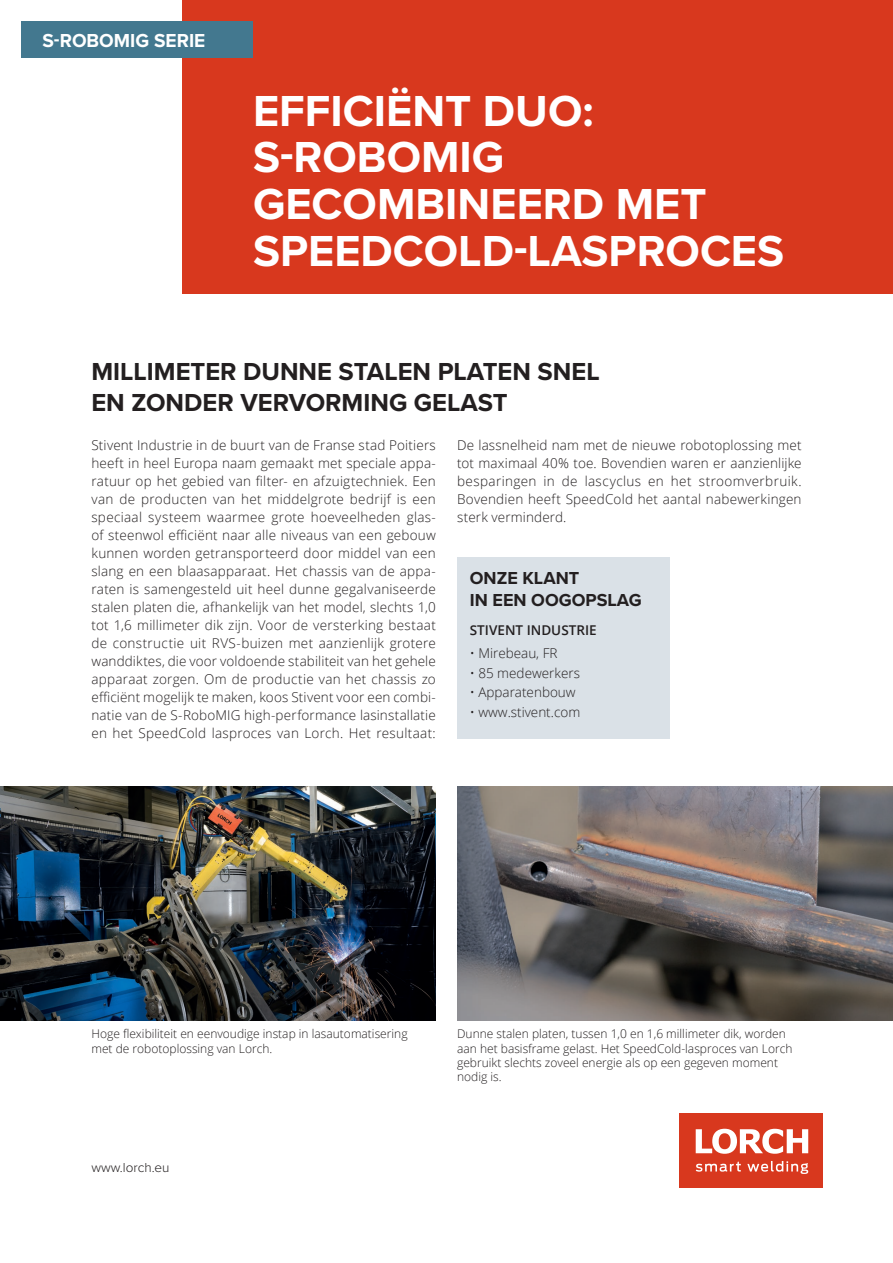
<style>
.page{position:relative;width:893px;height:1263px;background:#fff}
.page>*{position:absolute;margin:0;border:0;box-sizing:border-box;transform-origin:0 0}
.t1{font:700 45px/46.7px "Proxima Nova";color:#fff}
.t2{font:700 25.5px/30.6px "Proxima Nova";color:#231f20}
.t3{font:700 19.5px "Proxima Nova";color:#fff}
.t4{font:700 18px "Proxima Nova";color:#231f20}
.t5{font:300 13.5px/18px "Open Sans";letter-spacing:.01em;color:#231f20;text-align:justify}
.t6{font:600 13.5px "Open Sans";color:#231f20}
.t7{font:300 13.5px "Proxima Nova";color:#231f20}
.t8{font:300 12px/14.4px "Open Sans";color:#231f20}
</style>
<div class="page">
<img style="left:0;top:787px;width:436px;height:233px">
<div style="left:680px;top:1113px;width:143px;height:74px;background:#d8381e"></div>
<svg style="left:696px;top:1129px;width:112px;height:25px"></svg>
<svg style="left:696px;top:1161px;width:112px;height:13px"></svg>
<img style="left:457px;top:787px;width:436px;height:233px">
<div style="left:183px;top:0;width:710px;height:293px;background:#d8381e"></div>
<div style="left:457px;top:557px;width:213px;height:181px;background:#dae1e7"></div>
<div style="left:21px;top:21px;width:232px;height:36px;background:#43788f"></div>
<h3 class="t3" style="left:43px;top:26px;width:164px">S-ROBOMIG SERIE</h3>
<h1 class="t1" style="left:253px;top:86px;width:533px">EFFICIËNT DUO:<br>S-ROBOMIG<br>GECOMBINEERD MET<br>SPEEDCOLD-LASPROCES</h1>
<h2 class="t2" style="left:91px;top:356px;width:510px">MILLIMETER DUNNE STALEN PLATEN SNEL<br>EN ZONDER VERVORMING GELAST</h2>
<p class="t5" style="left:91px;top:436px;width:346px">Stivent Industrie in de buurt van de Franse stad Poitiers heeft in heel Europa naam gemaakt met speciale appa&shy;ratuur op het gebied van filter- en afzuigtechniek. Een van de producten van het middelgrote bedrijf is een speciaal systeem waarmee grote hoeveelheden glas&shy;of steenwol efficiënt naar alle niveaus van een gebouw kunnen worden getransporteerd door middel van een slang en een blaasapparaat. Het chassis van de appa&shy;raten is samengesteld uit heel dunne gegalvaniseerde stalen platen die, afhankelijk van het model, slechts 1,0 tot 1,6 millimeter dik zijn. Voor de versterking bestaat de constructie uit RVS-buizen met aanzienlijk grotere wanddiktes, die voor voldoende stabiliteit van het gehele apparaat zorgen. Om de productie van het chassis zo efficiënt mogelijk te maken, koos Stivent voor een combi&shy;natie van de S-RoboMIG high-performance lasinstallatie en het SpeedCold lasproces van Lorch. Het resultaat:</p>
<p class="t5" style="left:457px;top:436px;width:346px">De lassnelheid nam met de nieuwe robotoplossing met tot maximaal 40% toe. Bovendien waren er aanzienlijke besparingen in de lascyclus en het stroomverbruik.<br>Bovendien heeft SpeedCold het aantal nabewerkingen sterk verminderd.</p>
<h3 class="t4" style="left:470px;top:565px;width:13px">ONZE</h3>
<h3 class="t4" style="left:522px;top:565px;width:24px">KLANT</h3>
<h3 class="t4" style="left:470px;top:586px;width:35px">IN EEN</h3>
<h3 class="t4" style="left:531px;top:586px;width:14px">OOGOPSLAG</h3>
<p class="t6" style="left:470px;top:620px;width:128px">STIVENT I NDUSTRIE</p>
<p class="t5" style="left:470px;top:644px;width:89px">• Mirebeau, FR</p>
<p class="t5" style="left:470px;top:663px;width:112px">• 85 medewerkers</p>
<p class="t5" style="left:470px;top:683px;width:107px">• Apparatenbouw</p>
<p class="t5" style="left:470px;top:702px;width:112px">• www.stivent.com</p>
<p class="t8" style="left:91px;top:1026px;width:318px">Hoge flexibiliteit en eenvoudige instap in lasautomatisering met de robotoplossing van Lorch.</p>
<p class="t7" style="left:91px;top:1157px;width:80px">www.lorch.eu</p>
<p class="t8" style="left:457px;top:1026px;width:337px">Dunne stalen platen, tussen 1,0 en 1,6 millimeter dik, worden aan het basisframe gelast. Het SpeedCold-lasproces van Lorch gebruikt slechts zoveel energie als op een gegeven moment nodig is.</p>
</div>
